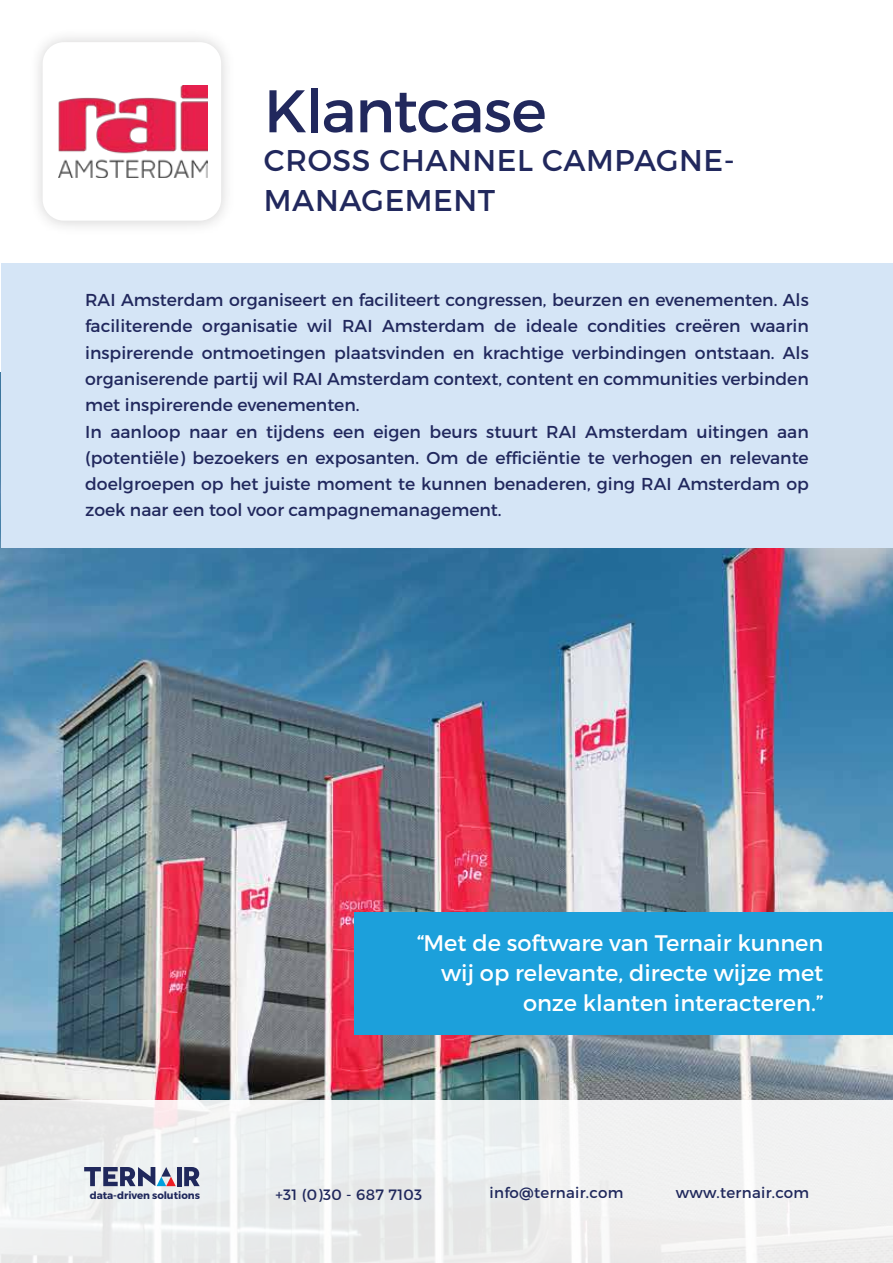
<style>
.page{position:relative;width:893px;height:1263px;background:#fff}
.page>*{position:absolute;margin:0;border:0;box-sizing:border-box;transform-origin:0 0}
.t1{font:60px "Montserrat";letter-spacing:-.02em;color:#21285d}
.t2{font:30px/39.2px "Montserrat";letter-spacing:.02em;color:#21285d}
.t3{font:22.5px/30px "Montserrat";color:#fff;text-align:right}
.t4{font:17.25px/26.2px "Montserrat";color:#21285d}
.t5{font:15px "Montserrat";letter-spacing:.02em;color:#20285c}
.t6{font:700 10.2px "Montserrat";letter-spacing:-.005em;color:#20285c}
</style>
<div class="page">
<img style="left:0;top:373px;width:893px;height:727px">
<div style="left:0;top:1100px;width:893px;height:163px;background:#eef0f0"></div>
<img style="left:59px;top:86px;width:148px;height:92px">
<div style="left:1px;top:263px;width:892px;height:284px;background:#d5e5f6"></div>
<div style="left:354px;top:912px;width:539px;height:122px;background:#1ca0db"></div>
<div style="left:177px;top:1167px;width:5px;height:19px;background:#20285c"></div>
<svg style="left:84px;top:1167px;width:92px;height:19px"></svg>
<svg style="left:184px;top:1167px;width:16px;height:19px"></svg>
<h1 class="t1" style="left:264px;top:74px;width:284px">Klantcase</h1>
<h2 class="t2" style="left:264px;top:141px;width:472px">CROSS CHANNEL CAMPAGNE-<br>MANAGEMENT</h2>
<p class="t4" style="left:85px;top:287px;width:725px">RAI Amsterdam organiseert en faciliteert congressen, beurzen en evenementen. Als faciliterende organisatie wil RAI Amsterdam de ideale condities creëren waarin inspirerende ontmoetingen plaatsvinden en krachtige verbindingen ontstaan. Als organiserende partij wil RAI Amsterdam context, content en communities verbinden met inspirerende evenementen.<br>In aanloop naar en tijdens een eigen beurs stuurt RAI Amsterdam uitingen aan (potentiële) bezoekers en exposanten. Om de efficiëntie te verhogen en relevante doelgroepen op het juiste moment te kunnen benaderen, ging RAI Amsterdam op zoek naar een tool voor campagnemanagement.</p>
<h3 class="t3" style="left:417px;top:928px;width:408px">“Met de software van Ternair kunnen wij op relevante, directe wijze met onze klanten interacteren.”</h3>
<p class="t6" style="left:90px;top:1189px;width:112px">data-driven solutions</p>
<p class="t5" style="left:275px;top:1185px;width:148px">+31 (0)30 - 687 7103</p>
<p class="t5" style="left:490px;top:1184px;width:135px">info@ternair.com</p>
<p class="t5" style="left:676px;top:1184px;width:135px">www.ternair.com</p>
</div>
